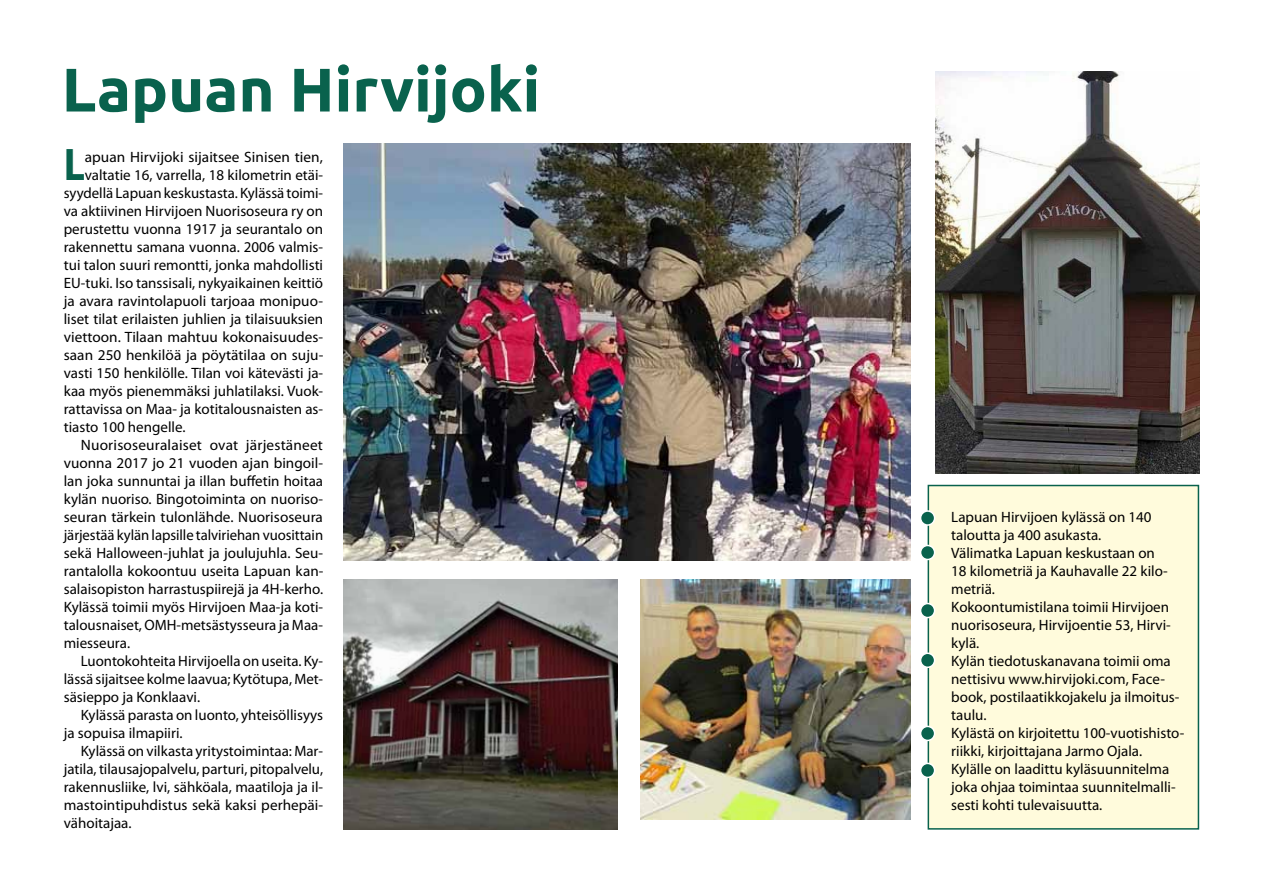
<style>
.page{position:relative;width:1263px;height:893px;background:#fff}
.page>*{position:absolute;margin:0;border:0;box-sizing:border-box;transform-origin:0 0}
.t1{font:700 61.5px "Ubuntu";color:#09624d}
.t2{font:700 45.9px "Myriad Pro";color:#09624d;scale:.91 1}
.t3{font:15px/18px "Myriad Pro";color:#000}
</style>
<div class="page">
<div style="left:927px;top:485px;width:272px;height:345px;background:#fffbdc;border:2px solid #09624d"></div>
<div style="left:920px;top:653px;width:15px;height:14px;background:#09624d;border-radius:50%"></div>
<div style="left:920px;top:652px;width:15px;height:16px;border:2px solid #fff;border-radius:50%"></div>
<div style="left:920px;top:603px;width:15px;height:14px;background:#09624d;border-radius:50%"></div>
<div style="left:920px;top:603px;width:15px;height:15px;border:2px solid #fff;border-radius:50%"></div>
<div style="left:920px;top:545px;width:15px;height:14px;background:#09624d;border-radius:50%"></div>
<div style="left:920px;top:545px;width:15px;height:15px;border:2px solid #fff;border-radius:50%"></div>
<div style="left:920px;top:511px;width:15px;height:14px;background:#09624d;border-radius:50%"></div>
<div style="left:920px;top:510px;width:15px;height:16px;border:2px solid #fff;border-radius:50%"></div>
<div style="left:920px;top:726px;width:15px;height:14px;background:#09624d;border-radius:50%"></div>
<div style="left:920px;top:726px;width:15px;height:15px;border:2px solid #fff;border-radius:50%"></div>
<div style="left:920px;top:763px;width:15px;height:14px;background:#09624d;border-radius:50%"></div>
<div style="left:920px;top:763px;width:15px;height:15px;border:2px solid #fff;border-radius:50%"></div>
<img style="left:935px;top:72px;width:264px;height:401px">
<img style="left:343px;top:579px;width:275px;height:251px">
<img style="left:640px;top:579px;width:271px;height:241px">
<img style="left:343px;top:144px;width:567px;height:416px">
<h1 class="t1" style="left:62px;top:52px;width:480px">Lapuan Hirvijoki</h1>
<h2 class="t2" style="left:64px;top:135px;width:25px">L</h2>
<p class="t3" style="left:85px;top:148px;width:240px">apuan Hirvijoki sijaitsee Sinisen tien,</p>
<p class="t3" style="left:85px;top:166px;width:240px">valtatie 16, varrella, 18 kilometrin etäi-</p>
<p class="t3" style="left:64px;top:184px;width:261px">syydellä Lapuan keskustasta. Kylässä toimi-</p>
<p class="t3" style="left:64px;top:202px;width:261px">va aktiivinen Hirvijoen Nuorisoseura ry on</p>
<p class="t3" style="left:64px;top:220px;width:261px">perustettu vuonna 1917 ja seurantalo on</p>
<p class="t3" style="left:64px;top:238px;width:261px">rakennettu samana vuonna. 2006 valmis-</p>
<p class="t3" style="left:64px;top:256px;width:261px">tui talon suuri remontti, jonka mahdollisti</p>
<p class="t3" style="left:64px;top:274px;width:261px">EU-tuki. Iso tanssisali, nykyaikainen keittiö</p>
<p class="t3" style="left:64px;top:292px;width:261px">ja avara ravintolapuoli tarjoaa monipuo-</p>
<p class="t3" style="left:64px;top:310px;width:261px">liset tilat erilaisten juhlien ja tilaisuuksien</p>
<p class="t3" style="left:64px;top:328px;width:261px">viettoon. Tilaan mahtuu kokonaisuudes-</p>
<p class="t3" style="left:64px;top:346px;width:261px">saan 250 henkilöä ja pöytätilaa on suju-</p>
<p class="t3" style="left:64px;top:364px;width:261px">vasti 150 henkilölle. Tilan voi kätevästi ja-</p>
<p class="t3" style="left:64px;top:382px;width:261px">kaa myös pienemmäksi juhlatilaksi. Vuok-</p>
<p class="t3" style="left:64px;top:400px;width:261px">rattavissa on Maa- ja kotitalousnaisten as-</p>
<p class="t3" style="left:64px;top:418px;width:123px">tiasto 100 hengelle.</p>
<p class="t3" style="left:81px;top:436px;width:244px">Nuorisoseuralaiset ovat järjestäneet</p>
<p class="t3" style="left:64px;top:454px;width:261px">vuonna 2017 jo 21 vuoden ajan bingoil-</p>
<p class="t3" style="left:64px;top:472px;width:261px">lan joka sunnuntai ja illan buffetin hoitaa</p>
<p class="t3" style="left:64px;top:490px;width:261px">kylän nuoriso. Bingotoiminta on nuoriso-</p>
<p class="t3" style="left:64px;top:508px;width:261px">seuran tärkein tulonlähde. Nuorisoseura</p>
<p class="t3" style="left:64px;top:526px;width:261px">järjestää kylän lapsille talviriehan vuosittain</p>
<p class="t3" style="left:64px;top:544px;width:261px">sekä Halloween-juhlat ja joulujuhla. Seu-</p>
<p class="t3" style="left:64px;top:562px;width:261px">rantalolla kokoontuu useita Lapuan kan-</p>
<p class="t3" style="left:64px;top:580px;width:261px">salaisopiston harrastuspiirejä ja 4H-kerho.</p>
<p class="t3" style="left:64px;top:598px;width:261px">Kylässä toimii myös Hirvijoen Maa-ja koti-</p>
<p class="t3" style="left:64px;top:616px;width:261px">talousnaiset, OMH-metsästysseura ja Maa-</p>
<p class="t3" style="left:64px;top:634px;width:68px">miesseura.</p>
<p class="t3" style="left:81px;top:652px;width:244px">Luontokohteita Hirvijoella on useita. Ky-</p>
<p class="t3" style="left:64px;top:670px;width:261px">lässä sijaitsee kolme laavua; Kytötupa, Met-</p>
<p class="t3" style="left:64px;top:688px;width:138px">säsieppo ja Konklaavi.</p>
<p class="t3" style="left:81px;top:706px;width:244px">Kylässä parasta on luonto, yhteisöllisyys</p>
<p class="t3" style="left:64px;top:724px;width:120px">ja sopuisa ilmapiiri.</p>
<p class="t3" style="left:81px;top:742px;width:244px">Kylässä on vilkasta yritystoimintaa: Mar-</p>
<p class="t3" style="left:64px;top:760px;width:261px">jatila, tilausajopalvelu, parturi, pitopalvelu,</p>
<p class="t3" style="left:64px;top:778px;width:261px">rakennusliike, lvi, sähköala, maatiloja ja il-</p>
<p class="t3" style="left:64px;top:796px;width:261px">mastointipuhdistus sekä kaksi perhepäi-</p>
<p class="t3" style="left:64px;top:814px;width:69px">vähoitajaa.</p>
<p class="t3" style="left:951px;top:508px;width:235px">Lapuan Hirvijoen kylässä on 140 taloutta ja 400 asukasta.<br>Välimatka Lapuan keskustaan on<br>18 kilometriä ja Kauhavalle 22 kilo&shy;metriä.<br>Kokoontumistilana toimii Hirvijoen nuorisoseura, Hirvijoentie 53, Hirvi&shy;kylä.<br>Kylän tiedotuskanavana toimii oma nettisivu www.hirvijoki.com, Face&shy;book, postilaatikkojakelu ja ilmoitus&shy;taulu.<br>Kylästä on kirjoitettu 100-vuotishisto&shy;riikki, kirjoittajana Jarmo Ojala.<br>Kylälle on laadittu kyläsuunnitelma joka ohjaa toimintaa suunnitelmalli&shy;sesti kohti tulevaisuutta.</p>
</div>
